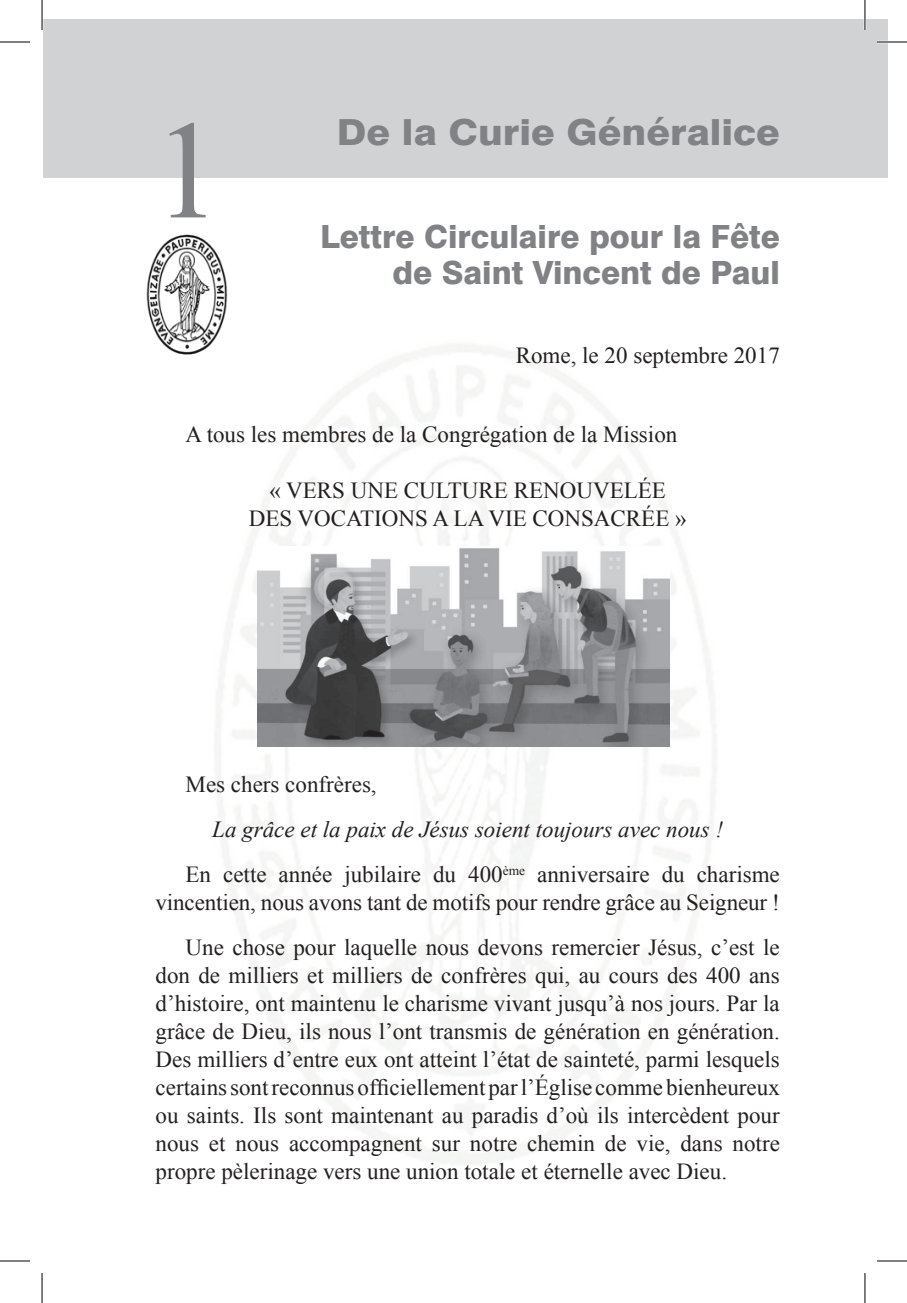
<style>
.page{position:relative;width:907px;height:1303px;background:#fff}
.page>*{position:absolute;margin:0;border:0;box-sizing:border-box;transform-origin:0 0}
.t1{font:140px "Times New Roman";color:#808285}
.t2{font:800 36px "Swiss 721 BT";color:#808285;scale:1.1 1}
.t3{font:800 32px/36px "Swiss 721 BT";color:#808285;text-align:right}
.t4{font:23px/28px "Times New Roman";color:#231f20;text-align:center}
.s1{font-family:"Times New Roman";font-weight:400;font-size:20px;color:#57585a}
.s2{font-style:italic}
</style>
<div class="page">
<div style="left:43px;top:19px;width:844px;height:159px;background:#d1d2d4"></div>
<img style="left:146px;top:234px;width:81px;height:120px">
<img style="left:257px;top:547px;width:411px;height:199px">
<hr style="left:876px;top:41px;width:30px;height:2px;background:#fff">
<hr style="left:863px;top:0;width:2px;height:30px;background:#fff">
<hr style="left:0;top:42px;width:30px;height:1px;background:#000">
<hr style="left:876px;top:42px;width:30px;height:1px;background:#000">
<hr style="left:0;top:1261px;width:30px;height:1px;background:#000">
<hr style="left:876px;top:1261px;width:30px;height:1px;background:#000">
<hr style="left:42px;top:0;width:1px;height:30px;background:#000">
<hr style="left:42px;top:1273px;width:1px;height:30px;background:#000">
<hr style="left:864px;top:0;width:1px;height:30px;background:#000">
<hr style="left:864px;top:1273px;width:1px;height:30px;background:#000">
<h1 class="t1" style="left:153px;top:76px;width:71px">1</h1>
<h2 class="t2" style="left:337px;top:111px;width:405px">De la Curie Généralice<span class="s1">305</span></h2>
<h3 class="t3" style="left:320px;top:218px;width:461px">Lettre Circulaire pour la Fête de Saint Vincent de Paul</h3>
<p class="t4" style="left:515px;top:341px;width:265px">Rome, le 20 septembre 2017</p>
<p class="t4" style="left:185px;top:420px;width:493px">A tous les membres de la Congrégation de la Mission</p>
<p class="t4" style="left:248px;top:476px;width:439px">« VERS UNE CULTURE RENOUVELÉE<br>DES VOCATIONS A LA VIE CONSACRÉE »</p>
<p class="t4" style="left:185px;top:770px;width:192px">Mes chers confrères,</p>
<p class="t4" style="left:185px;top:807px;width:595px;line-height:45px;text-align:left;text-indent:27px"><span class="s2">La grâce et la paix de Jésus soient toujours avec nous !<br></span>En cette année jubilaire du 400<sup>ème</sup> anniversaire du charisme</p>
<p class="t4" style="left:155px;top:880px;width:625px;line-height:45px;text-align:right">vincentien, nous avons tant de motifs pour rendre grâce au Seigneur !<br>Une chose pour laquelle nous devons remercier Jésus, c’est le</p>
<p class="t4" style="left:155px;top:961px;width:625px;text-align:justify">don de milliers et milliers de confrères qui, au cours des 400 ans d’histoire, ont maintenu le charisme vivant jusqu’à nos jours. Par la grâce de Dieu, ils nous l’ont transmis de génération en génération.<br>Des milliers d’entre eux ont atteint l’état de sainteté, parmi lesquels certains sont reconnus officiellement par l’Église comme bienheureux ou saints. Ils sont maintenant au paradis d’où ils intercèdent pour nous et nous accompagnent sur notre chemin de vie, dans notre propre pèlerinage vers une union totale et éternelle avec Dieu.</p>
</div>
